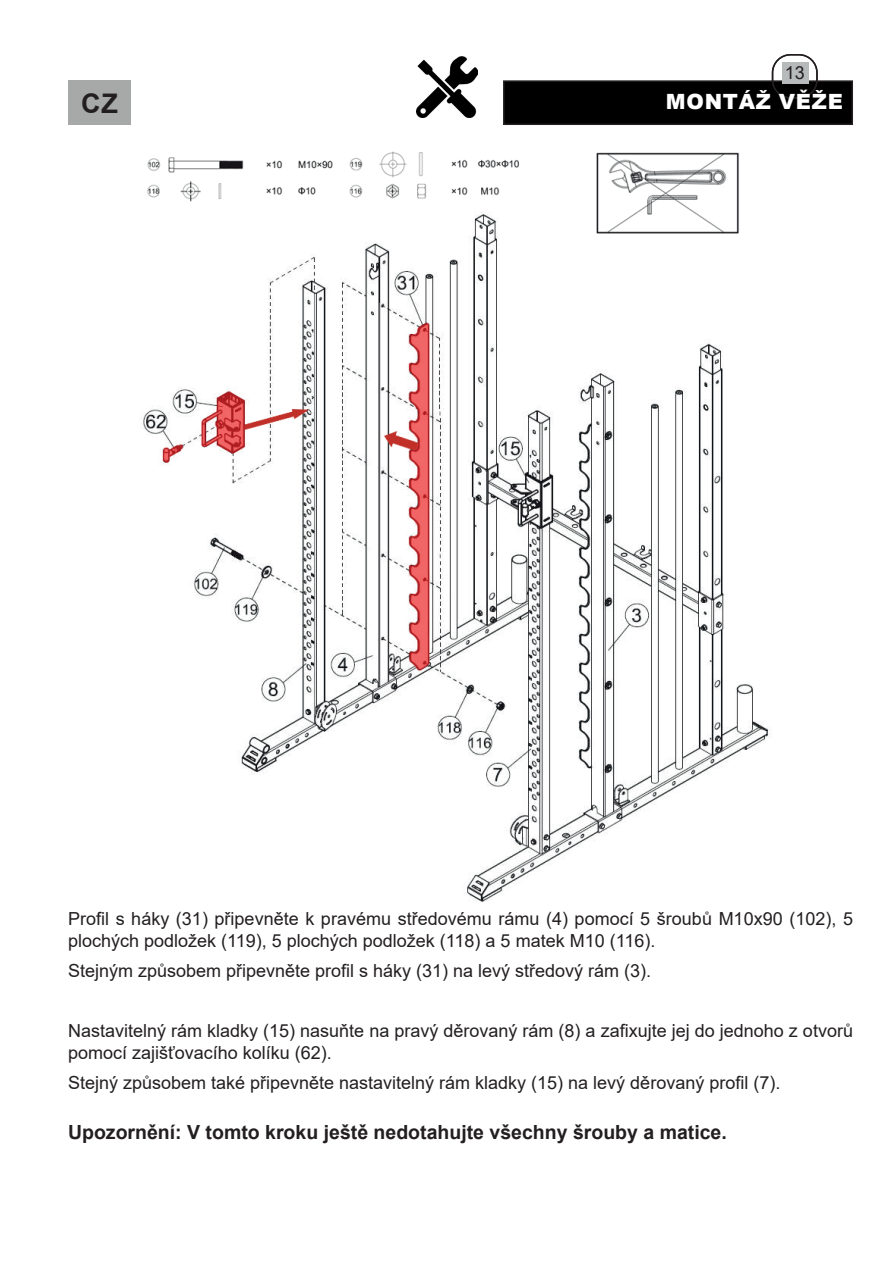
<style>
.page{position:relative;width:893px;height:1263px;background:#fff}
.page>*{position:absolute;margin:0;border:0;box-sizing:border-box;transform-origin:0 0}
.t1{font:700 27px "Arial";color:#231f20}
.t2{font:900 21px "Arial";letter-spacing:.035em;color:#fff}
.t3{font:700 19.5px "Arial";color:#231f20}
.t4{font:18px/21.6px "Arial";color:#231f20}
</style>
<div class="page">
<div style="left:504px;top:81px;width:348px;height:43px;background:#000001"></div>
<div style="left:503px;top:80px;width:350px;height:45px;border:2px solid #231f20"></div>
<div style="left:782px;top:62px;width:26px;height:21px;background:#b7baba"></div>
<div style="left:772px;top:54px;width:46px;height:45px;border:2px solid #231f20;border-radius:18px"></div>
<img style="left:417px;top:57px;width:61px;height:61px">
<div style="left:68px;top:80px;width:63px;height:45px;background:#a7a9a9"></div>
<img style="left:141px;top:151px;width:631px;height:751px">
<p class="t4" style="left:785px;top:61px;width:22px">13</p>
<h1 class="t1" style="left:81px;top:84px;width:38px">CZ</h1>
<p class="t2" style="left:666px;top:87px;width:178px">MONTÁŽ VĚŽE</p>
<p class="t4" style="left:68px;top:908px;width:786px">Profil s háky (31) připevněte k pravému středovému rámu (4) pomocí 5 šroubů M10x90 (102), 5 plochých podložek (119), 5 plochých podložek (118) a 5 matek M10 (116).</p>
<p class="t4" style="left:68px;top:960px;width:585px">Stejným způsobem připevněte profil s háky (31) na levý středový rám (3).</p>
<p class="t4" style="left:68px;top:1020px;width:786px">Nastavitelný rám kladky (15) nasuňte na pravý děrovaný rám (8) a zafixujte jej do jednoho z otvorů pomocí zajišťovacího kolíku (62).</p>
<p class="t4" style="left:68px;top:1072px;width:714px">Stejný způsobem také připevněte nastavitelný rám kladky (15) na levý děrovaný profil (7).</p>
<p class="t3" style="left:68px;top:1118px;width:660px">Upozornění: V tomto kroku ještě nedotahujte všechny šrouby a matice.</p>
</div>
